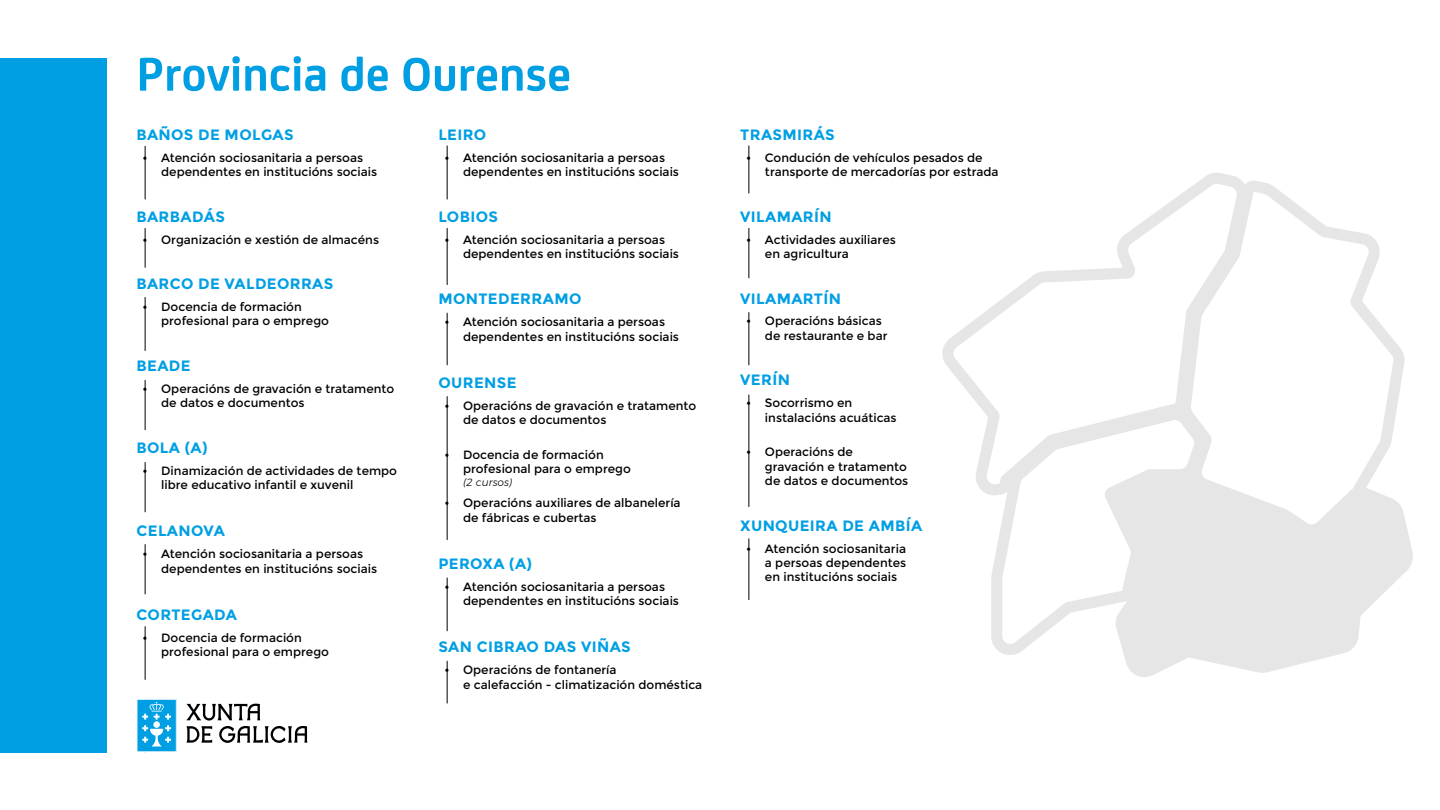
<style>
.page{position:relative;width:1440px;height:810px;background:#fff}
.page>*{position:absolute;margin:0;border:0;box-sizing:border-box;transform-origin:0 0}
.t1{font:700 50.32px "FS Joey";color:#009fe3}
.t2{font:700 15px "Montserrat";letter-spacing:.025em;color:#009fe3}
.t3{font:12px/14.4px "Montserrat";color:#000}
.t4{font:italic 300 10.5px "Montserrat";color:#000}
</style>
<div class="page">
<hr style="left:145px;top:146px;width:1px;height:53px;background:#000">
<hr style="left:145px;top:228px;width:1px;height:39px;background:#000">
<hr style="left:145px;top:297px;width:1px;height:54px;background:#000">
<hr style="left:145px;top:380px;width:1px;height:50px;background:#000">
<hr style="left:145px;top:462px;width:1px;height:50px;background:#000">
<hr style="left:145px;top:544px;width:1px;height:50px;background:#000">
<hr style="left:145px;top:627px;width:1px;height:52px;background:#000">
<hr style="left:447px;top:146px;width:1px;height:53px;background:#000">
<hr style="left:447px;top:228px;width:1px;height:57px;background:#000">
<hr style="left:447px;top:313px;width:1px;height:52px;background:#000">
<hr style="left:447px;top:397px;width:1px;height:143px;background:#000">
<hr style="left:447px;top:661px;width:1px;height:42px;background:#000">
<hr style="left:447px;top:578px;width:1px;height:53px;background:#000">
<hr style="left:748px;top:146px;width:1px;height:47px;background:#000">
<hr style="left:748px;top:539px;width:1px;height:61px;background:#000">
<hr style="left:748px;top:228px;width:1px;height:50px;background:#000">
<hr style="left:748px;top:313px;width:1px;height:52px;background:#000">
<hr style="left:748px;top:395px;width:1px;height:112px;background:#000">
<div style="left:0;top:58px;width:106px;height:694px;background:#009fe3"></div>
<svg style="left:942px;top:173px;width:471px;height:504px"></svg>
<svg style="left:1114px;top:478px;width:294px;height:194px;fill:#e6e6e6"></svg>
<svg style="left:137px;top:699px;width:40px;height:53px;background:#37b3e8"></svg>
<svg style="left:186px;top:704px;width:122px;height:39px"></svg>
<h1 class="t1" style="left:136px;top:36px;width:436px">Provincia de Ourense</h1>
<p class="t2" style="left:136px;top:126px;width:159px">BAÑOS DE MOLGAS</p>
<p class="t3" style="left:161px;top:150px;width:217px;text-indent:-19px">• Atención sociosanitaria a persoas dependentes en institucións sociais</p>
<p class="t2" style="left:136px;top:207px;width:90px">BARBADÁS</p>
<p class="t3" style="left:142px;top:232px;width:238px">• Organización e xestión de almacéns</p>
<p class="t2" style="left:136px;top:275px;width:198px">BARCO DE VALDEORRAS</p>
<p class="t3" style="left:161px;top:300px;width:169px;text-indent:-19px">• Docencia de formación profesional para o emprego</p>
<p class="t2" style="left:136px;top:357px;width:56px">BEADE</p>
<p class="t3" style="left:161px;top:382px;width:235px;text-indent:-19px">• Operacións de gravación e tratamento de datos e documentos</p>
<p class="t2" style="left:136px;top:439px;width:73px">BOLA (A)</p>
<p class="t3" style="left:161px;top:464px;width:237px;text-indent:-19px">• Dinamización de actividades de tempo libre educativo infantil e xuvenil</p>
<p class="t2" style="left:136px;top:522px;width:90px">CELANOVA</p>
<p class="t3" style="left:161px;top:547px;width:217px;text-indent:-19px">• Atención sociosanitaria a persoas dependentes en institucións sociais</p>
<p class="t2" style="left:136px;top:606px;width:102px">CORTEGADA</p>
<p class="t3" style="left:161px;top:630px;width:169px;text-indent:-19px">• Docencia de formación profesional para o emprego</p>
<p class="t2" style="left:438px;top:126px;width:49px">LEIRO</p>
<p class="t3" style="left:463px;top:150px;width:217px;text-indent:-19px">• Atención sociosanitaria a persoas dependentes en institucións sociais</p>
<p class="t2" style="left:438px;top:207px;width:61px">LOBIOS</p>
<p class="t3" style="left:463px;top:232px;width:217px;text-indent:-19px">• Atención sociosanitaria a persoas dependentes en institucións sociais</p>
<p class="t2" style="left:438px;top:290px;width:145px">MONTEDERRAMO</p>
<p class="t3" style="left:463px;top:315px;width:217px;text-indent:-19px">• Atención sociosanitaria a persoas dependentes en institucións sociais</p>
<p class="t2" style="left:438px;top:373px;width:80px">OURENSE</p>
<p class="t3" style="left:463px;top:398px;width:235px;text-indent:-19px">• Operacións de gravación e tratamento de datos e documentos</p>
<p class="t3" style="left:463px;top:447px;width:169px;text-indent:-19px">• Docencia de formación profesional para o emprego</p>
<p class="t4" style="left:463px;top:474px;width:51px">(2 cursos)</p>
<p class="t3" style="left:463px;top:496px;width:219px;text-indent:-19px">• Operacións auxiliares de albanelería de fábricas e cubertas</p>
<p class="t2" style="left:438px;top:555px;width:95px">PEROXA (A)</p>
<p class="t3" style="left:463px;top:580px;width:217px;text-indent:-19px">• Atención sociosanitaria a persoas dependentes en institucións sociais</p>
<p class="t2" style="left:438px;top:638px;width:194px">SAN CIBRAO DAS VIÑAS</p>
<p class="t3" style="left:463px;top:663px;width:241px;text-indent:-19px">• Operacións de fontanería<br>e calefacción - climatización doméstica</p>
<p class="t2" style="left:740px;top:126px;width:96px">TRASMIRÁS</p>
<p class="t3" style="left:765px;top:150px;width:235px;text-indent:-19px">• Condución de vehículos pesados de transporte de mercadorías por estrada</p>
<p class="t2" style="left:740px;top:207px;width:93px">VILAMARÍN</p>
<p class="t3" style="left:765px;top:232px;width:132px;text-indent:-19px">• Actividades auxiliares en agricultura</p>
<p class="t2" style="left:740px;top:289px;width:102px">VILAMARTÍN</p>
<p class="t3" style="left:765px;top:314px;width:124px;text-indent:-19px">• Operacións básicas de restaurante e bar</p>
<p class="t2" style="left:740px;top:371px;width:51px">VERÍN</p>
<p class="t3" style="left:765px;top:396px;width:133px;text-indent:-19px">• Socorrismo en instalacións acuáticas</p>
<p class="t3" style="left:765px;top:445px;width:145px;text-indent:-19px">• Operacións de gravación e tratamento de datos e documentos</p>
<p class="t2" style="left:740px;top:516px;width:183px">XUNQUEIRA DE AMBÍA</p>
<p class="t3" style="left:765px;top:541px;width:143px;text-align:justify;text-indent:-19px">• Atención sociosanitaria a persoas dependentes en institucións sociais</p>
</div>
